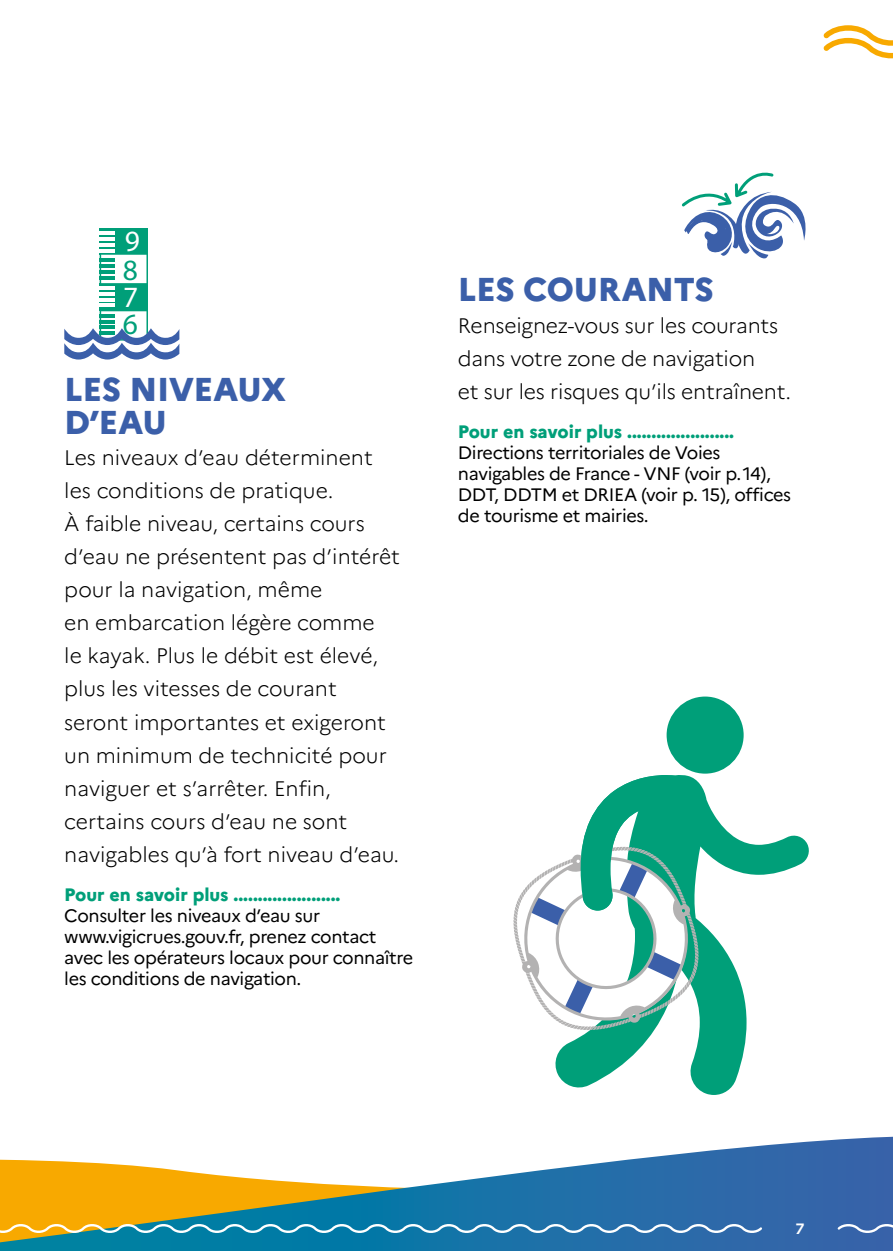
<style>
.page{position:relative;width:893px;height:1251px;background:#fff}
.page>*{position:absolute;margin:0;border:0;box-sizing:border-box;transform-origin:0 0}
.t1{font:800 33px/33px "Marianne";letter-spacing:-.01em;color:#3b5fa9}
.t2{font:29.4px "Myriad Pro";color:#fff}
.t3{font:29.4px "Myriad Pro";color:#009f79}
.t4{font:300 21px/33px "Marianne";color:#000}
.t5{font:18px/21px "Marianne";letter-spacing:-.02em;color:#000}
.t6{font:800 18px "Marianne";color:#009f79}
.t7{font:700 15px "Marianne";color:#fff}
</style>
<div class="page">
<svg style="left:0;top:1094px;width:893px;height:156px"></svg>
<svg style="left:823px;top:25px;width:70px;height:34px"></svg>
<svg style="left:0;top:1220px;width:764px;height:15px"></svg>
<svg style="left:835px;top:1220px;width:58px;height:15px"></svg>
<svg style="left:555px;top:696px;width:254px;height:398px"></svg>
<svg style="left:513px;top:774px;width:185px;height:255px"></svg>
<div style="left:100px;top:283px;width:48px;height:27px;background:#009f79"></div>
<div style="left:100px;top:228px;width:48px;height:27px;background:#009f79"></div>
<svg style="left:100px;top:254px;width:48px;height:30px"></svg>
<hr style="left:100px;top:231px;width:15px;height:4px;background:#fff">
<hr style="left:100px;top:237px;width:15px;height:3px;background:#fff">
<hr style="left:100px;top:243px;width:15px;height:3px;background:#fff">
<hr style="left:100px;top:249px;width:15px;height:3px;background:#fff">
<hr style="left:100px;top:286px;width:15px;height:3px;background:#fff">
<hr style="left:100px;top:292px;width:15px;height:3px;background:#fff">
<hr style="left:100px;top:298px;width:15px;height:3px;background:#fff">
<hr style="left:100px;top:304px;width:15px;height:3px;background:#fff">
<hr style="left:100px;top:258px;width:15px;height:4px;background:#009f79">
<hr style="left:100px;top:264px;width:15px;height:3px;background:#009f79">
<hr style="left:100px;top:270px;width:15px;height:3px;background:#009f79">
<hr style="left:100px;top:276px;width:15px;height:3px;background:#009f79">
<svg style="left:64px;top:310px;width:115px;height:49px"></svg>
<svg style="left:682px;top:172px;width:124px;height:87px"></svg>
<h2 class="t2" style="left:125px;top:223px;width:17px">9</h2>
<h2 class="t3" style="left:123px;top:251px;width:17px">8</h2>
<h2 class="t2" style="left:123px;top:279px;width:17px">7</h2>
<h2 class="t3" style="left:123px;top:305px;width:17px">6</h2>
<h1 class="t1" style="left:64px;top:372px;width:223px">LES NIVEAUX<br>D’EAU</h1>
<p class="t4" style="left:64px;top:441px;width:337px">Les niveaux d’eau déterminent les conditions de pratique.<br>À faible niveau, certains cours d’eau ne présentent pas d’intérêt pour la navigation, même<br>en embarcation légère comme<br>le kayak. Plus le débit est élevé, plus les vitesses de courant seront importantes et exigeront un minimum de technicité pour naviguer et s’arrêter. Enfin, certains cours d’eau ne sont navigables qu’à fort niveau d’eau.</p>
<p class="t6" style="left:64px;top:883px;width:278px">Pour en savoir plus ......................</p>
<p class="t5" style="left:64px;top:904px;width:350px">Consulter les niveaux d’eau sur www.vigicrues.gouv.fr, prenez contact avec les opérateurs locaux pour connaître les conditions de navigation.</p>
<h1 class="t1" style="left:458px;top:272px;width:257px">LES COURANTS</h1>
<p class="t4" style="left:458px;top:309px;width:335px">Renseignez-vous sur les courants dans votre zone de navigation<br>et sur les risques qu’ils entraînent.</p>
<p class="t6" style="left:458px;top:421px;width:278px">Pour en savoir plus ......................</p>
<p class="t5" style="left:458px;top:442px;width:335px">Directions territoriales de Voies navigables de France - VNF (voir p.14), DDT, DDTM et DRIEA (voir p. 15), offices de tourisme et mairies.</p>
<p class="t7" style="left:795px;top:1219px;width:10px">7</p>
</div>
